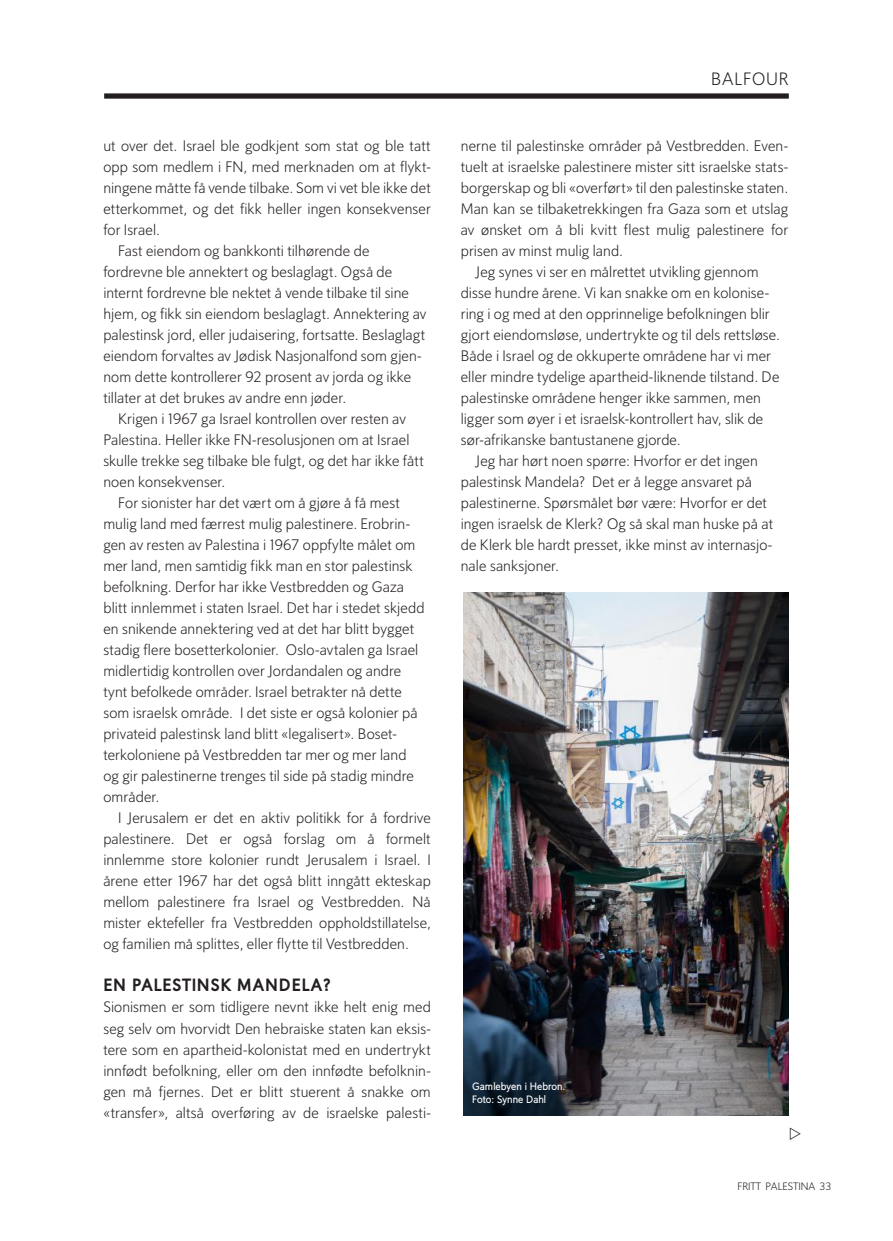
<style>
.page{position:relative;width:893px;height:1241px;background:#fff}
.page>*{position:absolute;margin:0;border:0;box-sizing:border-box;transform-origin:0 0}
.t1{font:900 17.5px "Oslo";letter-spacing:.05em;color:#241f1f}
.t2{font:300 17.5px "Oslo";letter-spacing:.05em;color:#241f1f}
.t3{font:300 14.88px/21px "Oslo";letter-spacing:.01em;color:#241f1f;text-align:justify}
.t4{font:700 10.5px/12.2px "Oslo";color:#fff}
.t5{font:300 10.5px "Oslo";color:#241f1f}
</style>
<div class="page">
<div style="left:104px;top:93px;width:685px;height:6px;background:#241f1f"></div>
<img style="left:463px;top:592px;width:325px;height:523px">
<p class="t3" style="left:103px;top:135px;width:329px">ut over det. Israel ble godkjent som stat og ble tatt</p>
<p class="t3" style="left:103px;top:156px;width:329px">opp som medlem i FN, med merknaden om at flykt-</p>
<p class="t3" style="left:103px;top:177px;width:329px">ningene måtte få vende tilbake. Som vi vet ble ikke det</p>
<p class="t3" style="left:103px;top:198px;width:329px">etterkommet, og det fikk heller ingen konsekvenser</p>
<p class="t3" style="left:103px;top:219px;width:58px">for Israel.</p>
<p class="t3" style="left:118px;top:240px;width:253px">Fast eiendom og bankkonti tilhørende de</p>
<p class="t3" style="left:103px;top:261px;width:290px">fordrevne ble annektert og beslaglagt. Også de</p>
<p class="t3" style="left:103px;top:282px;width:307px">internt fordrevne ble nektet å vende tilbake til sine</p>
<p class="t3" style="left:103px;top:303px;width:324px">hjem, og fikk sin eiendom beslaglagt. Annektering av</p>
<p class="t3" style="left:103px;top:324px;width:323px">palestinsk jord, eller judaisering, fortsatte. Beslaglagt</p>
<p class="t3" style="left:103px;top:345px;width:320px">eiendom forvaltes av Jødisk Nasjonalfond som gjen-</p>
<p class="t3" style="left:103px;top:366px;width:309px">nom dette kontrollerer 92 prosent av jorda og ikke</p>
<p class="t3" style="left:103px;top:387px;width:244px">tillater at det brukes av andre enn jøder.</p>
<p class="t3" style="left:118px;top:408px;width:289px">Krigen i 1967 ga Israel kontrollen over resten av</p>
<p class="t3" style="left:103px;top:429px;width:308px">Palestina. Heller ikke FN-resolusjonen om at Israel</p>
<p class="t3" style="left:103px;top:450px;width:322px">skulle trekke seg tilbake ble fulgt, og det har ikke fått</p>
<p class="t3" style="left:103px;top:471px;width:123px">noen konsekvenser.</p>
<p class="t3" style="left:118px;top:492px;width:283px">For sionister har det vært om å gjøre å få mest</p>
<p class="t3" style="left:103px;top:513px;width:308px">mulig land med færrest mulig palestinere. Erobrin-</p>
<p class="t3" style="left:103px;top:534px;width:314px">gen av resten av Palestina i 1967 oppfylte målet om</p>
<p class="t3" style="left:103px;top:555px;width:311px">mer land, men samtidig fikk man en stor palestinsk</p>
<p class="t3" style="left:103px;top:576px;width:302px">befolkning. Derfor har ikke Vestbredden og Gaza</p>
<p class="t3" style="left:103px;top:597px;width:323px">blitt innlemmet i staten Israel. Det har i stedet skjedd</p>
<p class="t3" style="left:103px;top:618px;width:312px">en snikende annektering ved at det har blitt bygget</p>
<p class="t3" style="left:103px;top:639px;width:317px">stadig flere bosetterkolonier. Oslo-avtalen ga Israel</p>
<p class="t3" style="left:103px;top:660px;width:299px">midlertidig kontrollen over Jordandalen og andre</p>
<p class="t3" style="left:103px;top:681px;width:300px">tynt befolkede områder. Israel betrakter nå dette</p>
<p class="t3" style="left:103px;top:702px;width:316px">som israelsk område. I det siste er også kolonier på</p>
<p class="t3" style="left:103px;top:723px;width:295px">privateid palestinsk land blitt «legalisert». Boset-</p>
<p class="t3" style="left:103px;top:744px;width:305px">terkoloniene på Vestbredden tar mer og mer land</p>
<p class="t3" style="left:103px;top:765px;width:312px">og gir palestinerne trenges til side på stadig mindre</p>
<p class="t3" style="left:103px;top:786px;width:58px">områder.</p>
<p class="t3" style="left:118px;top:807px;width:314px">I Jerusalem er det en aktiv politikk for å fordrive</p>
<p class="t3" style="left:103px;top:828px;width:329px">palestinere. Det er også forslag om å formelt</p>
<p class="t3" style="left:103px;top:849px;width:329px">innlemme store kolonier rundt Jerusalem i Israel. I</p>
<p class="t3" style="left:103px;top:870px;width:329px">årene etter 1967 har det også blitt inngått ekteskap</p>
<p class="t3" style="left:103px;top:891px;width:329px">mellom palestinere fra Israel og Vestbredden. Nå</p>
<p class="t3" style="left:103px;top:912px;width:329px">mister ektefeller fra Vestbredden oppholdstillatelse,</p>
<p class="t3" style="left:103px;top:933px;width:307px">og familien må splittes, eller flytte til Vestbredden.</p>
<p class="t1" style="left:103px;top:975px;width:229px">EN PALESTINSK MANDELA?</p>
<p class="t3" style="left:103px;top:996px;width:329px">Sionismen er som tidligere nevnt ikke helt enig med seg selv om hvorvidt Den hebraiske staten kan eksis&shy;tere som en apartheid-kolonistat med en undertrykt innfødt befolkning, eller om den innfødte befolknin&shy;gen må fjernes. Det er blitt stuerent å snakke om «transfer», altså overføring av de israelske palesti-</p>
<p class="t2" style="left:711px;top:69px;width:79px">BALFOUR</p>
<p class="t3" style="left:461px;top:135px;width:329px">nerne til palestinske områder på Vestbredden. Even-</p>
<p class="t3" style="left:461px;top:156px;width:329px">tuelt at israelske palestinere mister sitt israelske stats-</p>
<p class="t3" style="left:461px;top:177px;width:329px">borgerskap og bli «overført» til den palestinske staten.</p>
<p class="t3" style="left:461px;top:198px;width:329px">Man kan se tilbaketrekkingen fra Gaza som et utslag</p>
<p class="t3" style="left:461px;top:219px;width:329px">av ønsket om å bli kvitt flest mulig palestinere for</p>
<p class="t3" style="left:461px;top:240px;width:164px">prisen av minst mulig land.</p>
<p class="t3" style="left:476px;top:261px;width:284px">Jeg synes vi ser en målrettet utvikling gjennom</p>
<p class="t3" style="left:461px;top:282px;width:310px">disse hundre årene. Vi kan snakke om en kolonise-</p>
<p class="t3" style="left:461px;top:303px;width:310px">ring i og med at den opprinnelige befolkningen blir</p>
<p class="t3" style="left:461px;top:324px;width:321px">gjort eiendomsløse, undertrykte og til dels rettsløse.</p>
<p class="t3" style="left:461px;top:345px;width:312px">Både i Israel og de okkuperte områdene har vi mer</p>
<p class="t3" style="left:461px;top:366px;width:320px">eller mindre tydelige apartheid-liknende tilstand. De</p>
<p class="t3" style="left:461px;top:387px;width:302px">palestinske områdene henger ikke sammen, men</p>
<p class="t3" style="left:461px;top:408px;width:304px">ligger som øyer i et israelsk-kontrollert hav, slik de</p>
<p class="t3" style="left:461px;top:429px;width:221px">sør-afrikanske bantustanene gjorde.</p>
<p class="t3" style="left:476px;top:450px;width:284px">Jeg har hørt noen spørre: Hvorfor er det ingen</p>
<p class="t3" style="left:461px;top:471px;width:293px">palestinsk Mandela? Det er å legge ansvaret på</p>
<p class="t3" style="left:461px;top:492px;width:308px">palestinerne. Spørsmålet bør være: Hvorfor er det</p>
<p class="t3" style="left:461px;top:513px;width:314px">ingen israelsk de Klerk? Og så skal man huske på at</p>
<p class="t3" style="left:461px;top:534px;width:313px">de Klerk ble hardt presset, ikke minst av internasjo-</p>
<p class="t3" style="left:461px;top:555px;width:100px">nale sanksjoner.</p>
<p class="t4" style="left:472px;top:1080px;width:95px">Gamlebyen i Hebron.<br>Foto: Synne Dahl</p>
<p class="t5" style="left:737px;top:1180px;width:95px">FRITT PALESTINA 33</p>
</div>
